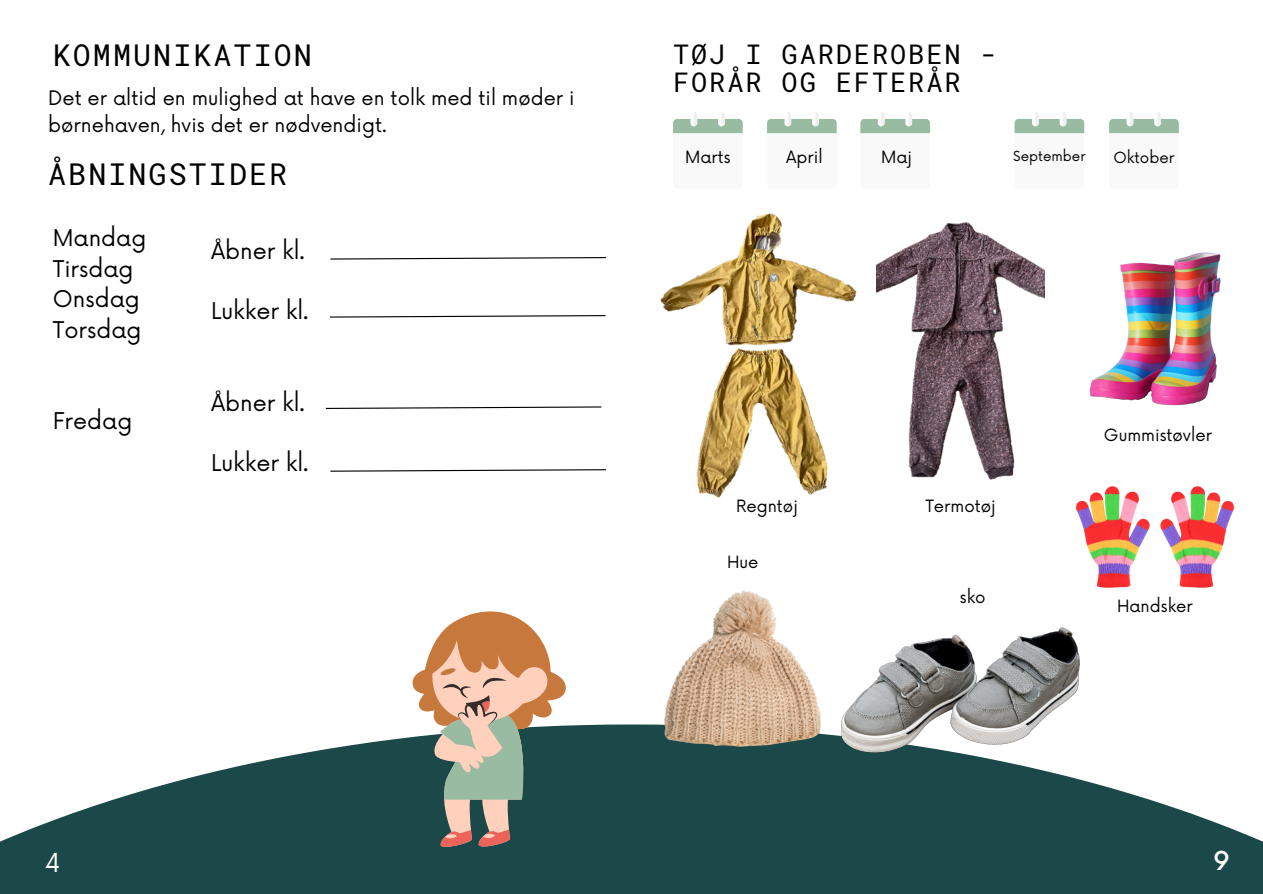
<style>
.page{position:relative;width:1263px;height:894px;background:#fff}
.page>*{position:absolute;margin:0;border:0;box-sizing:border-box;transform-origin:0 0}
.t1{font:30px "Roboto Mono";letter-spacing:.07em;color:#000}
.t2{font:27px/28.2px "Roboto Mono";letter-spacing:.07em;color:#000}
.t3{font:25.5px "Now";color:#fff}
.t4{font:500 25.5px "Now";color:#fff}
.t5{font:22.5px/30.3px "Now";color:#000}
.t6{font:19.5px/27px "Now";color:#000}
.t7{font:16.5px "Now";color:#000}
.t8{font:15px "Now";color:#000}
.t9{font:13.5px "Now";color:#000}
</style>
<div class="page">
<svg style="left:0;top:724px;width:1263px;height:169px;fill:#1b4949"></svg>
<svg style="left:330px;top:257px;width:276px;height:3px"></svg>
<svg style="left:330px;top:315px;width:276px;height:3px"></svg>
<svg style="left:325px;top:406px;width:277px;height:3px"></svg>
<svg style="left:330px;top:469px;width:276px;height:3px"></svg>
<svg style="left:673px;top:112px;width:70px;height:22px"></svg>
<svg style="left:767px;top:112px;width:70px;height:22px"></svg>
<svg style="left:860px;top:112px;width:70px;height:22px"></svg>
<svg style="left:1014px;top:112px;width:70px;height:22px"></svg>
<svg style="left:1109px;top:112px;width:70px;height:22px"></svg>
<img style="left:660px;top:213px;width:197px;height:285px">
<img style="left:876px;top:222px;width:169px;height:258px">
<img style="left:1089px;top:252px;width:132px;height:154px">
<img style="left:665px;top:590px;width:155px;height:156px">
<img style="left:1076px;top:486px;width:158px;height:102px">
<img style="left:836px;top:627px;width:247px;height:132px">
<svg style="left:412px;top:611px;width:155px;height:235px;background:#a49783"></svg>
<p class="t1" style="left:53px;top:34px;width:261px">KOMMUNIKATION</p>
<h4 class="t6" style="left:48px;top:86px;width:528px">Det er altid en mulighed at have en tolk med til møder i børnehaven, hvis det er nødvendigt.</h4>
<p class="t1" style="left:48px;top:153px;width:241px">ÅBNINGSTIDER</p>
<h4 class="t5" style="left:53px;top:224px;width:95px">Mandag<br>Tirsdag<br>Onsdag<br>Torsdag</h4>
<p class="t5" style="left:53px;top:406px;width:81px">Fredag</p>
<p class="t5" style="left:211px;top:236px;width:95px">Åbner kl.</p>
<h4 class="t5" style="left:211px;top:297px;width:99px">Lukker kl.</h4>
<p class="t5" style="left:211px;top:388px;width:95px">Åbner kl.</p>
<h1 class="t5" style="left:211px;top:449px;width:99px">Lukker kl.</h1>
<h2 class="t2" style="left:673px;top:39px;width:325px">TØJ I GARDEROBEN -<br>FORÅR OG EFTERÅR</h2>
<h2 class="t7" style="left:685px;top:148px;width:47px">Marts</h2>
<h2 class="t7" style="left:786px;top:148px;width:38px">April</h2>
<p class="t7" style="left:881px;top:148px;width:33px">Maj</p>
<h4 class="t9" style="left:1013px;top:149px;width:74px">September</h4>
<h2 class="t8" style="left:1113px;top:149px;width:63px">Oktober</h2>
<h2 class="t7" style="left:736px;top:497px;width:63px">Regntøj</h2>
<p class="t7" style="left:925px;top:497px;width:72px">Termotøj</p>
<p class="t7" style="left:727px;top:552px;width:33px">Hue</p>
<h4 class="t7" style="left:960px;top:588px;width:27px">sko</h4>
<h4 class="t7" style="left:1104px;top:425px;width:110px">Gummistøvler</h4>
<h4 class="t7" style="left:1117px;top:597px;width:77px">Handsker</h4>
<p class="t3" style="left:45px;top:848px;width:17px">4</p>
<h2 class="t4" style="left:1213px;top:846px;width:18px">9</h2>
</div>
